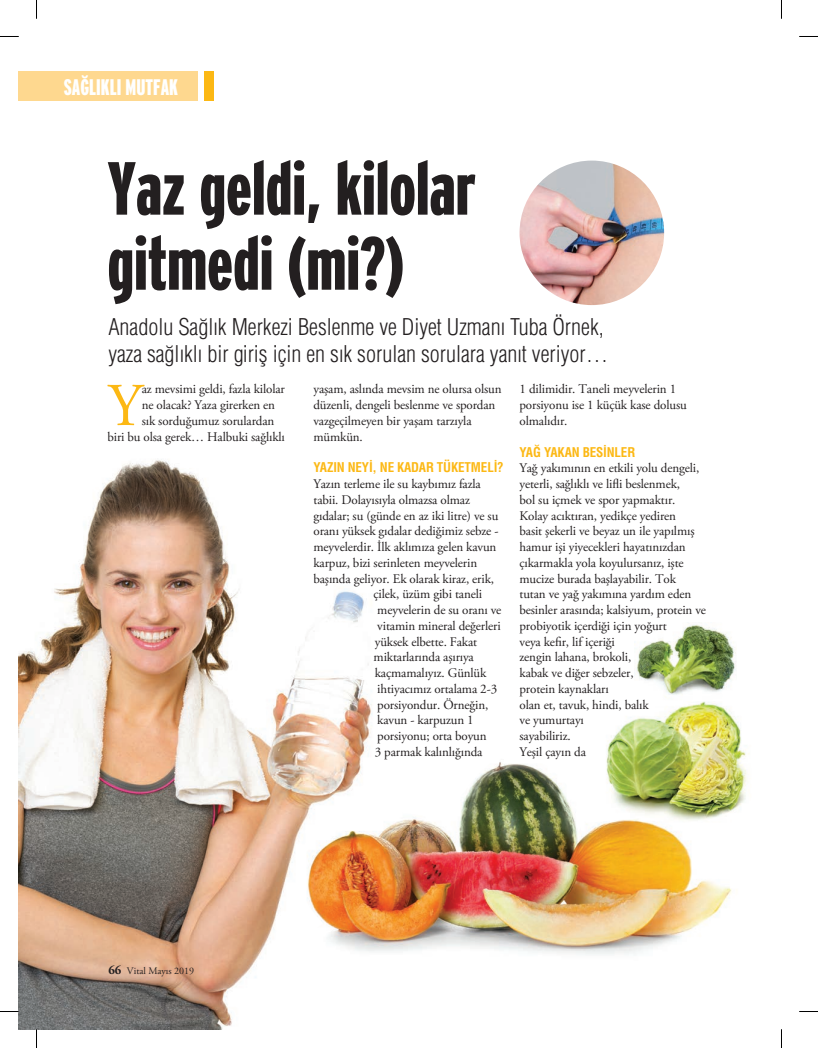
<style>
.page{position:relative;width:818px;height:1048px;background:#fff}
.page>*{position:absolute;margin:0;border:0;box-sizing:border-box;transform-origin:0 0}
.baslik_60{font:900 extra-condensed 75px/75px "Interstate";color:#231f20}
.metin{font:60.62px "Adobe Garamond Pro";color:#fcb814}
.spot{font:22.5px/27px "Helvetica Condensed Light Tr";color:#231f20}
.disiplin{font:900 extra-condensed 22.5px "Interstate";color:#fff}
.metin-2{font:13.12px/15.8px "Adobe Garamond Pro";letter-spacing:-.01em;color:#231f20}
.ara{font:13.12px "Helvetica Cond Bold Tr";letter-spacing:-.01em;color:#fcb814}
.t1{font:10px "Adobe Garamond Pro";color:#231f20}
.s1{font-weight:700;font-size:12.5px}
</style>
<div class="page">
<img style="left:607px;top:701px;width:142px;height:54px">
<img style="left:636px;top:625px;width:100px;height:70px">
<img style="left:19px;top:460px;width:353px;height:569px">
<img style="left:279px;top:755px;width:468px;height:229px">
<img style="left:519px;top:160px;width:144px;height:145px;border-radius:72px">
<div style="left:204px;top:72px;width:10px;height:29px;background:#fcb814"></div>
<div style="left:19px;top:72px;width:179px;height:29px;background:#fed88f"></div>
<svg style="left:0;top:36px;width:19px;height:1px"></svg>
<svg style="left:799px;top:36px;width:18px;height:1px"></svg>
<svg style="left:0;top:1010px;width:19px;height:2px"></svg>
<svg style="left:799px;top:1011px;width:18px;height:1px"></svg>
<svg style="left:36px;top:0;width:1px;height:19px"></svg>
<svg style="left:36px;top:1029px;width:1px;height:18px"></svg>
<p class="disiplin" style="left:64px;top:74px;width:116px">SAĞLIKLI MUTFAK</p>
<p class="baslik_60" style="left:107px;top:150px;width:370px">Yaz geldi, kilolar gitmedi (mi?)</p>
<p class="spot" style="left:108px;top:313px;width:501px">Anadolu Sağlık Merkezi Beslenme ve Diyet Uzmanı Tuba Örnek, yaza sağlıklı bir giriş için en sık sorulan sorulara yanıt veriyor…</p>
<p class="metin-2" style="left:313px;top:382px;width:189px">yaşam, aslında mevsim ne olursa olsun düzenli, dengeli beslenme ve spordan vazgeçilmeyen bir yaşam tarzıyla mümkün.</p>
<p class="ara" style="left:313px;top:459px;width:192px">YAZIN NEYİ, NE KADAR TÜKETMELİ?</p>
<p class="metin-2" style="left:313px;top:476px;width:169px">Yazın terleme ile su kaybımız fazla</p>
<p class="metin-2" style="left:313px;top:492px;width:158px">tabii. Dolayısıyla olmazsa olmaz</p>
<p class="metin-2" style="left:313px;top:508px;width:186px">gıdalar; su (günde en az iki litre) ve su</p>
<p class="metin-2" style="left:313px;top:523px;width:186px">oranı yüksek gıdalar dediğimiz sebze -</p>
<p class="metin-2" style="left:313px;top:539px;width:184px">meyvelerdir. İlk aklımıza gelen kavun</p>
<p class="metin-2" style="left:313px;top:555px;width:165px">karpuz, bizi serinleten meyvelerin</p>
<p class="metin-2" style="left:313px;top:571px;width:182px">başında geliyor. Ek olarak kiraz, erik,</p>
<p class="metin-2" style="left:373px;top:586px;width:110px">çilek, üzüm gibi taneli</p>
<p class="metin-2" style="left:377px;top:602px;width:125px">meyvelerin de su oranı ve</p>
<p class="metin-2" style="left:377px;top:618px;width:125px">vitamin mineral değerleri</p>
<p class="metin-2" style="left:374px;top:634px;width:104px">yüksek elbette. Fakat</p>
<p class="metin-2" style="left:373px;top:649px;width:102px">miktarlarında aşırıya</p>
<p class="metin-2" style="left:374px;top:665px;width:113px">kaçmamalıyız. Günlük</p>
<p class="metin-2" style="left:377px;top:681px;width:121px">ihtiyacımız ortalama 2-3</p>
<p class="metin-2" style="left:377px;top:697px;width:112px">porsiyondur. Örneğin,</p>
<p class="metin-2" style="left:377px;top:712px;width:98px">kavun - karpuzun 1</p>
<p class="metin-2" style="left:377px;top:728px;width:111px">porsiyonu; orta boyun</p>
<p class="metin-2" style="left:374px;top:744px;width:109px">3 parmak kalınlığında</p>
<p class="metin-2" style="left:142px;top:382px;width:144px">az mevsimi geldi, fazla kilolar</p>
<p class="metin-2" style="left:142px;top:397px;width:135px">ne olacak? Yaza girerken en</p>
<p class="metin-2" style="left:142px;top:413px;width:134px">sık sorduğumuz sorulardan</p>
<p class="metin-2" style="left:107px;top:429px;width:179px">biri bu olsa gerek… Halbuki sağlıklı</p>
<p class="metin-2" style="left:519px;top:382px;width:169px">1 dilimidir. Taneli meyvelerin 1 porsiyonu ise 1 küçük kase dolusu olmalıdır.</p>
<p class="ara" style="left:519px;top:443px;width:117px">YAĞ YAKAN BESİNLER</p>
<p class="metin-2" style="left:519px;top:460px;width:188px">Yağ yakımının en etkili yolu dengeli, yeterli, sağlıklı ve lifli beslenmek,<br>bol su içmek ve spor yapmaktır.<br>Kolay acıktıran, yedikçe yediren<br>basit şekerli ve beyaz un ile yapılmış hamur işi yiyecekleri hayatınızdan çıkarmakla yola koyulursanız, işte mucize burada başlayabilir. Tok<br>tutan ve yağ yakımına yardım eden besinler arasında; kalsiyum, protein ve probiyotik içerdiği için yoğurt<br>veya kefir, lif içeriği<br>zengin lahana, brokoli,<br>kabak ve diğer sebzeler,<br>protein kaynakları<br>olan et, tavuk, hindi, balık<br>ve yumurtayı<br>sayabiliriz.<br>Yeşil çayın da</p>
<p class="metin" style="left:108px;top:369px;width:36px">Y</p>
<p class="t1" style="left:108px;top:965px;width:87px"><span class="s1">66</span> Vital Mayıs 2019</p>
</div>
